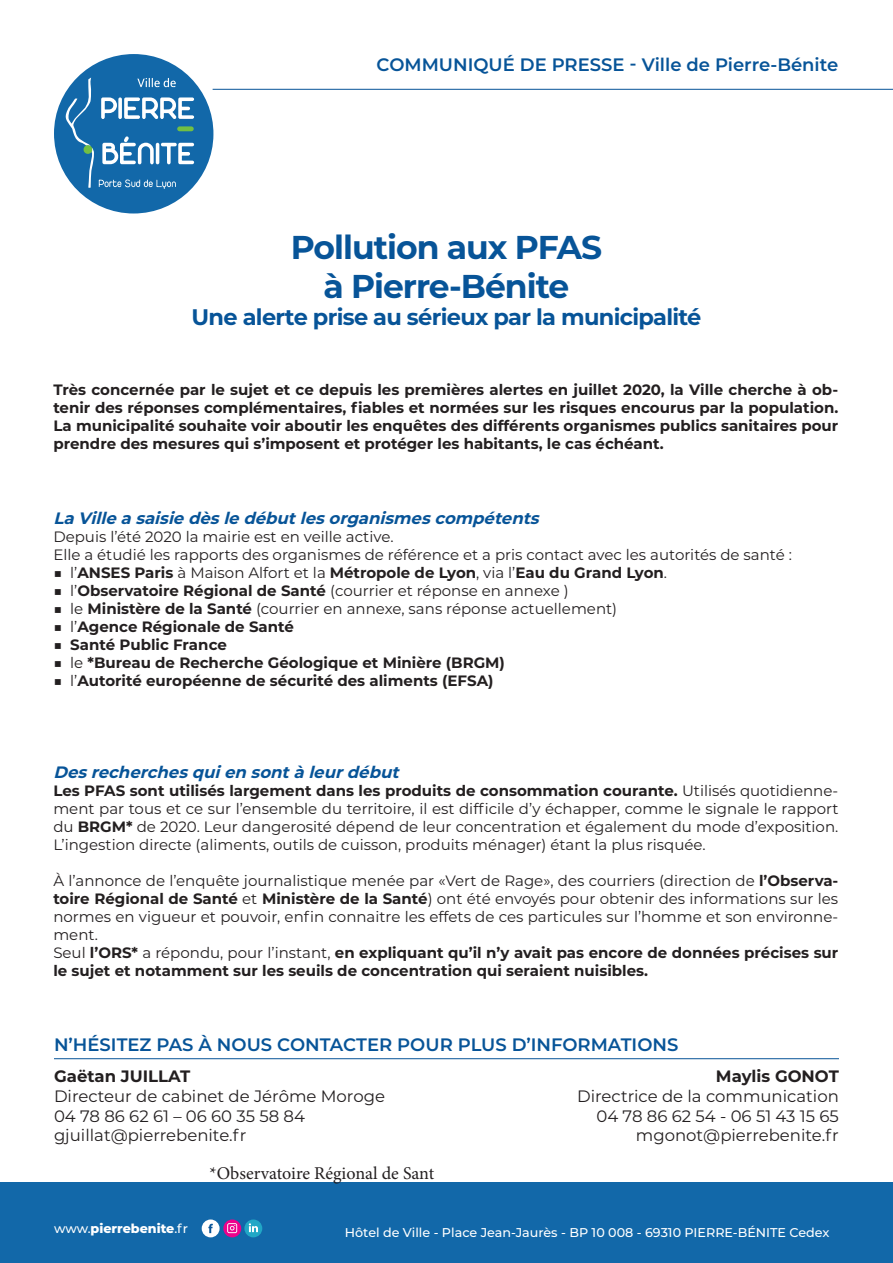
<style>
.page{position:relative;width:893px;height:1263px;background:#fff}
.page>*{position:absolute;margin:0;border:0;box-sizing:border-box;transform-origin:0 0}
.t1{font:700 33px/39.6px "Montserrat";letter-spacing:-.03em;color:#075498;text-align:center}
.t2{font:700 22.5px "Montserrat";letter-spacing:-.03em;color:#075498}
.t3{font:600 18px "Montserrat";color:#075498}
.t4{font:18px "Minion Pro";color:#231f20}
.t5{font:16.5px/19.8px "Montserrat";color:#231f20}
.t6{font:italic 700 16.5px "Montserrat";color:#075498}
.t7{font:700 16.5px "Montserrat";color:#231f20}
.t8{font:15px/18px "Montserrat";color:#231f20}
.t9{font:700 15px/18px "Montserrat";color:#231f20;text-align:justify}
.t10{font:500 12.75px "Montserrat";color:#fff}
.t11{font:800 12.75px "Montserrat";color:#fff}
.s1{font-weight:400}
.s2{font-weight:700}
.s3{font-weight:500}
</style>
<div class="page">
<div style="left:0;top:1183px;width:893px;height:80px;background:#1268a9"></div>
<div style="left:202px;top:1219px;width:18px;height:18px;background:#fff;border-radius:50%"></div>
<svg style="left:208px;top:1224px;width:5px;height:9px"></svg>
<svg style="left:223px;top:1219px;width:18px;height:18px"></svg>
<div style="left:244px;top:1219px;width:18px;height:18px;background:#21a7c6;border-radius:50%"></div>
<svg style="left:249px;top:1223px;width:9px;height:9px"></svg>
<svg style="left:227px;top:1223px;width:10px;height:10px"></svg>
<hr style="left:213px;top:89px;width:680px;height:1px;background:#075498">
<div style="left:54px;top:54px;width:160px;height:159px;background:#1268a9;border-radius:50%"></div>
<svg style="left:65px;top:78px;width:129px;height:111px"></svg>
<hr style="left:54px;top:1058px;width:785px;height:1px;background:#075498">
<p class="t3" style="left:377px;top:52px;width:463px">COMMUNIQUÉ DE PRESSE - Ville de Pierre-Bénite</p>
<h1 class="t1" style="left:291px;top:225px;width:313px">Pollution aux PFAS à Pierre-Bénite</h1>
<h2 class="t2" style="left:191px;top:301px;width:511px">Une alerte prise au sérieux par la municipalité</h2>
<p class="t9" style="left:53px;top:380px;width:786px">Très concernée par le sujet et ce depuis les premières alertes en juillet 2020, la Ville cherche à ob&shy;tenir des réponses complémentaires, fiables et normées sur les risques encourus par la population.<br>La municipalité souhaite voir aboutir les enquêtes des différents organismes publics sanitaires pour prendre des mesures qui s’imposent et protéger les habitants, le cas échéant.</p>
<p class="t6" style="left:53px;top:507px;width:492px">LaVille asaisie dèsle débutlesorganismescompétents</p>
<p class="t8" style="left:53px;top:528px;width:740px">Depuis l’été 2020 la mairie est en veille active.<br>Elle a étudié les rapports des organismes de référence et a pris contact avec les autorités de santé :</p>
<p class="t9" style="left:53px;top:563px;width:615px"><span class="s1">■ l’</span>ANSES Paris <span class="s1">à Maison Alfort et la</span> Métropole de Lyon<span class="s1">, via l’</span>Eau du Grand Lyon<span class="s1">.</span></p>
<p class="t8" style="left:53px;top:582px;width:517px">■ l’<span class="s2">Observatoire Régional de Santé</span> (courrier et réponse en annexe )</p>
<p class="t8" style="left:53px;top:600px;width:565px">■ le <span class="s2">Ministère de la Santé</span> (courrier en annexe, sans réponse actuellement)</p>
<p class="t9" style="left:53px;top:617px;width:242px"><span class="s1">■ l’</span>Agence Régionale de Santé</p>
<p class="t9" style="left:53px;top:635px;width:175px"><span class="s1">■</span> Santé Public France</p>
<p class="t9" style="left:53px;top:653px;width:453px"><span class="s1">■ le</span> *Bureau de Recherche Géologique et Minière (BRGM)</p>
<p class="t9" style="left:53px;top:671px;width:442px"><span class="s1">■ l’</span>Autorité européenne de sécurité des aliments (EFSA)</p>
<p class="t6" style="left:53px;top:760px;width:352px">Desrecherchesquien sontàleurdébut</p>
<p class="t8" style="left:53px;top:781px;width:787px;text-align:justify"><span class="s2">Les PFAS sont utilisés largement dans les produits de consommation courante.</span> Utilisés quotidienne&shy;ment par tous et ce sur l’ensemble du territoire, il est difficile d’y échapper, comme le signale le rapport du <span class="s2">BRGM*</span> de 2020. Leur dangerosité dépend de leur concentration et également du mode d’exposition.<br>L’ingestion directe (aliments, outils de cuisson, produits ménager) étant la plus risquée.</p>
<p class="t8" style="left:53px;top:871px;width:786px">À l’annonce de l’enquête journalistique menée par «Vert de Rage», des courriers (direction de <span class="s2">l’Observa&shy;toire Régional de Santé</span> et <span class="s2">Ministère de la Santé</span>) ont été envoyés pour obtenir des informations sur les normes en vigueur et pouvoir, enfin connaitre les effets de ces particules sur l’homme et son environne&shy;ment.<br>Seul <span class="s2">l’ORS*</span> a répondu, pour l’instant, <span class="s2">en expliquant qu’il n’y avait pas encore de données précises sur le sujet et notamment sur les seuils de concentration qui seraient nuisibles.</span></p>
<p class="t3" style="left:54px;top:1031px;width:626px">N’HÉSITEZ PAS À NOUS CONTACTER POUR PLUS D’INFORMATIONS</p>
<p class="t7" style="left:54px;top:1064px;width:138px">Gaëtan JUILLAT</p>
<p class="t5" style="left:54px;top:1085px;width:332px">Directeur de cabinet de Jérôme Moroge<br>04 78 86 62 61 – 06 60 35 58 84 gjuillat@pierrebenite.fr</p>
<p class="t4" style="left:209px;top:1161px;width:226px">*Observatoire Régional de Sant</p>
<p class="t7" style="left:716px;top:1064px;width:124px">Maylis GONOT</p>
<p class="t5" style="left:577px;top:1085px;width:263px;text-align:right">Directrice de la communication<br>04 78 86 62 54 - 06 51 43 15 65 mgonot@pierrebenite.fr</p>
<p class="t11" style="left:54px;top:1219px;width:135px"><span class="s3">www.</span>pierrebenite<span class="s3">.fr</span></p>
<p class="t10" style="left:345px;top:1223px;width:486px">Hôtel de Ville - Place Jean-Jaurès - BP 10 008 - 69310 PIERRE-BÉNITE Cedex</p>
</div>
